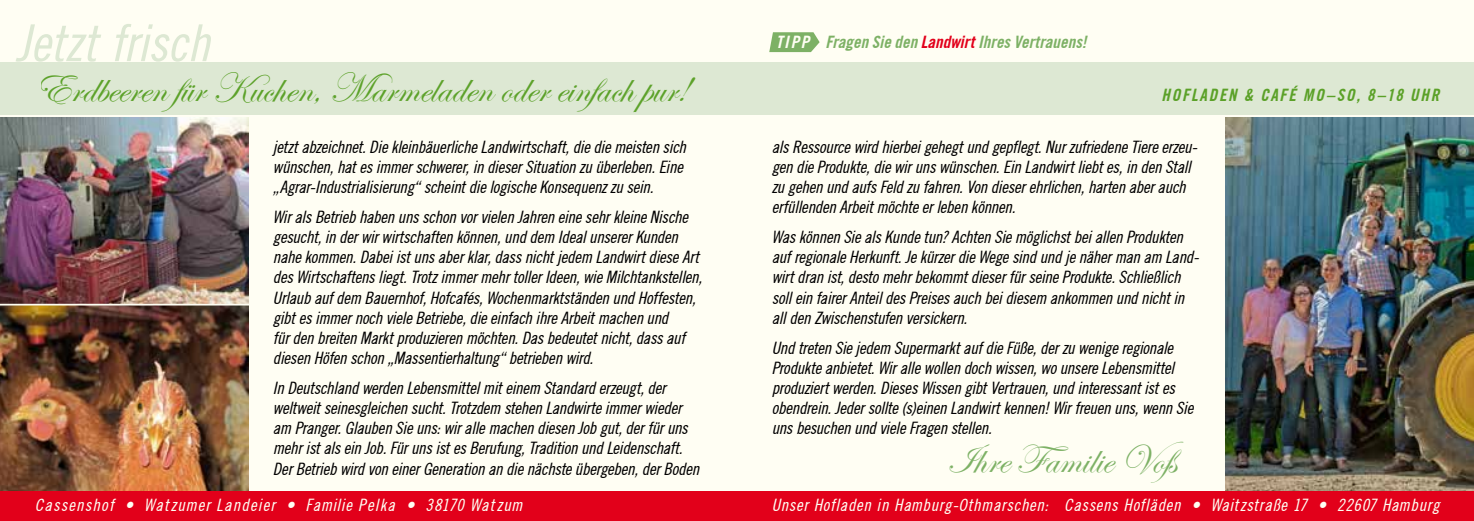
<style>
.page{position:relative;width:1474px;height:521px;background:#fff}
.page>*{position:absolute;margin:0;border:0;box-sizing:border-box;transform-origin:0 0}
.t1{font:52.5px "Tradition Condensed Normal";letter-spacing:.005em;color:#dde8d3}
.t2{font:42px "Edwardian Script ITC";color:#5ba128}
.t3{font:42px "Edwardian Script ITC";color:#7db165}
.t4{font:17.5px/20.1px "Tradition Condensed Normal";letter-spacing:-.015em;color:#000}
.t5{font:17.5px "Tradition Condensed Normal";letter-spacing:.04em;color:#fffef3}
.t6{font:17.5px "Tradition Condensed Normal";letter-spacing:.07em;color:#fffef3}
.t7{font:700 condensed 17.5px "Tradition";letter-spacing:.01em;color:#7db165}
.t8{font:700 condensed 17.5px "Tradition";letter-spacing:.105em;color:#5ba128}
.s1{color:#fffef3}
.s2{color:#e2001a}
</style>
<div class="page">
<div style="left:0;top:0;width:1473px;height:521px;background:#fffef3"></div>
<svg style="left:769px;top:32px;width:50px;height:20px"></svg>
<img style="left:1225px;top:118px;width:248px;height:373px">
<img style="left:0;top:118px;width:248px;height:373px">
<hr style="left:0;top:304px;width:254px;height:1px;background:#fffef3">
<div style="left:0;top:63px;width:1473px;height:52px;background:#dde8d3"></div>
<div style="left:0;top:491px;width:1473px;height:30px;background:#e2001a"></div>
<h1 class="t1" style="left:16px;top:13px;width:195px">Jetzt frisch</h1>
<h2 class="t2" style="left:35px;top:66px;width:655px">Erdbeeren für Kuchen, Marmeladen oder einfach pur!</h2>
<p class="t4" style="left:273px;top:137px;width:414px">jetzt abzeichnet. Die kleinbäuerliche Landwirtschaft, die die meisten sich wünschen, hat es immer schwerer, in dieser Situation zu überleben. Eine „Agrar-Industrialisierung“ scheint die logische Konsequenz zu sein.</p>
<p class="t4" style="left:273px;top:207px;width:431px">Wir als Betrieb haben uns schon vor vielen Jahren eine sehr kleine Nische gesucht, in der wir wirtschaften können, und dem Ideal unserer Kunden nahe kommen. Dabei ist uns aber klar, dass nicht jedem Landwirt diese Art des Wirtschaftens liegt. Trotz immer mehr toller Ideen, wie Milchtankstellen, Urlaub auf dem Bauernhof, Hofcafés, Wochenmarktständen und Hoffesten, gibt es immer noch viele Betriebe, die einfach ihre Arbeit machen und<br>für den breiten Markt produzieren möchten. Das bedeutet nicht, dass auf diesen Höfen schon „Massentierhaltung“ betrieben wird.</p>
<p class="t4" style="left:273px;top:378px;width:428px">In Deutschland werden Lebensmittel mit einem Standard erzeugt, der weltweit seinesgleichen sucht. Trotzdem stehen Landwirte immer wieder am Pranger. Glauben Sie uns: wir alle machen diesen Job gut, der für uns mehr ist als ein Job. Für uns ist es Berufung, Tradition und Leidenschaft.<br>Der Betrieb wird von einer Generation an die nächste übergeben, der Boden</p>
<p class="t6" style="left:35px;top:495px;width:489px">Cassenshof • Watzumer Landeier • Familie Pelka • 38170 Watzum</p>
<p class="t7" style="left:776px;top:32px;width:312px"><span class="s1">TIPP</span> Fragen Sie den <span class="s2">Landwirt</span> Ihres Vertrauens!</p>
<p class="t8" style="left:1161px;top:85px;width:279px">HOFLADEN &amp; CAFÉ MO–SO, 8–18 UHR</p>
<p class="t4" style="left:771px;top:137px;width:427px">als Ressource wird hierbei gehegt und gepflegt. Nur zufriedene Tiere erzeu&shy;gen die Produkte, die wir uns wünschen. Ein Landwirt liebt es, in den Stall zu gehen und aufs Feld zu fahren. Von dieser ehrlichen, harten aber auch erfüllenden Arbeit möchte er leben können.</p>
<p class="t4" style="left:771px;top:227px;width:429px">Was können Sie als Kunde tun? Achten Sie möglichst bei allen Produkten auf regionale Herkunft. Je kürzer die Wege sind und je näher man am Land&shy;wirt dran ist, desto mehr bekommt dieser für seine Produkte. Schließlich soll ein fairer Anteil des Preises auch bei diesem ankommen und nicht in all den Zwischenstufen versickern.</p>
<p class="t4" style="left:771px;top:338px;width:423px">Und treten Sie jedem Supermarkt auf die Füße, der zu wenige regionale Produkte anbietet. Wir alle wollen doch wissen, wo unsere Lebensmittel produziert werden. Dieses Wissen gibt Vertrauen, und interessant ist es obendrein. Jeder sollte (s)einen Landwirt kennen! Wir freuen uns, wenn Sie uns besuchen und viele Fragen stellen.</p>
<h2 class="t3" style="left:946px;top:436px;width:238px">Ihre Familie Voß</h2>
<p class="t5" style="left:771px;top:495px;width:669px">Unser Hofladen in Hamburg-Othmarschen: Cassens Hofläden • Waitzstraße 17 • 22607 Hamburg</p>
</div>
